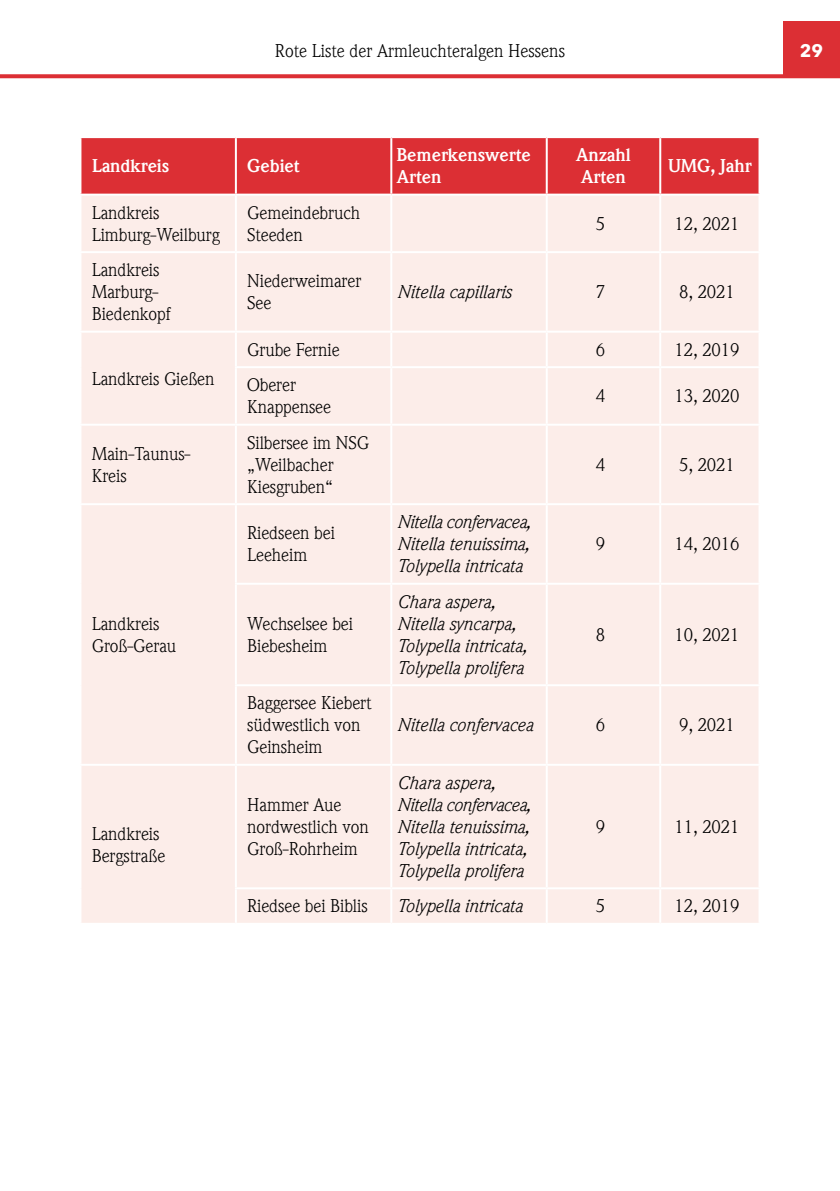
<style>
.page{position:relative;width:840px;height:1191px;background:#fff}
.page>*{position:absolute;margin:0;border:0;box-sizing:border-box;transform-origin:0 0}
.Tabelle_Fließtext_li{font:18px/22px "ITC Weidemann Com";letter-spacing:-.005em;color:#000}
.Tabelle_Fließtext_ze{font:italic 18px/22px "ITC Weidemann Com";letter-spacing:-.005em;color:#000}
.Tabelle_Fließtext_ze-2{font:18px "ITC Weidemann Com";letter-spacing:-.005em;color:#000}
.Tabelle_Fließtext_ze-3{font:700 18px/22px "ITC Weidemann Com";letter-spacing:-.005em;color:#fff}
.Tabelle_Fließtext_li-2{font:700 18px "ITC Weidemann Com";letter-spacing:-.005em;color:#fff}
.t1{font:700 18px "Avenir Next LT Pro";color:#fff}
</style>
<div class="page">
<div style="left:782px;top:22px;width:57px;height:56px;background:#dc2f34"></div>
<svg style="left:1px;top:74px;width:782px;height:4px;background:#de3c41"></svg>
<div style="left:81px;top:138px;width:677px;height:56px;background:#dc2f34"></div>
<div style="left:81px;top:196px;width:677px;height:726px;background:#fcede9"></div>
<hr style="left:391px;top:251px;width:155px;height:2px;background:#fff">
<hr style="left:546px;top:251px;width:114px;height:2px;background:#fff">
<hr style="left:660px;top:251px;width:100px;height:2px;background:#fff">
<hr style="left:236px;top:331px;width:155px;height:2px;background:#fff">
<hr style="left:391px;top:331px;width:155px;height:2px;background:#fff">
<hr style="left:546px;top:331px;width:114px;height:2px;background:#fff">
<hr style="left:660px;top:331px;width:100px;height:2px;background:#fff">
<hr style="left:391px;top:366px;width:155px;height:2px;background:#fff">
<hr style="left:546px;top:366px;width:114px;height:2px;background:#fff">
<hr style="left:660px;top:366px;width:100px;height:2px;background:#fff">
<hr style="left:391px;top:424px;width:155px;height:2px;background:#fff">
<hr style="left:546px;top:424px;width:114px;height:2px;background:#fff">
<hr style="left:660px;top:424px;width:100px;height:2px;background:#fff">
<hr style="left:391px;top:503px;width:155px;height:2px;background:#fff">
<hr style="left:546px;top:503px;width:114px;height:2px;background:#fff">
<hr style="left:660px;top:503px;width:100px;height:2px;background:#fff">
<hr style="left:391px;top:583px;width:155px;height:2px;background:#fff">
<hr style="left:546px;top:583px;width:114px;height:2px;background:#fff">
<hr style="left:660px;top:583px;width:100px;height:2px;background:#fff">
<hr style="left:391px;top:684px;width:155px;height:2px;background:#fff">
<hr style="left:546px;top:684px;width:114px;height:2px;background:#fff">
<hr style="left:660px;top:684px;width:100px;height:2px;background:#fff">
<hr style="left:391px;top:764px;width:155px;height:2px;background:#fff">
<hr style="left:546px;top:764px;width:114px;height:2px;background:#fff">
<hr style="left:660px;top:764px;width:100px;height:2px;background:#fff">
<hr style="left:391px;top:887px;width:155px;height:2px;background:#fff">
<hr style="left:546px;top:887px;width:114px;height:2px;background:#fff">
<hr style="left:660px;top:887px;width:100px;height:2px;background:#fff">
<hr style="left:235px;top:196px;width:2px;height:55px;background:#fff">
<hr style="left:235px;top:253px;width:2px;height:78px;background:#fff">
<hr style="left:235px;top:426px;width:2px;height:77px;background:#fff">
<hr style="left:545px;top:138px;width:2px;height:56px;background:#fff">
<hr style="left:659px;top:138px;width:2px;height:56px;background:#fff">
<hr style="left:390px;top:196px;width:2px;height:55px;background:#fff">
<hr style="left:545px;top:196px;width:2px;height:55px;background:#fff">
<hr style="left:659px;top:196px;width:2px;height:55px;background:#fff">
<hr style="left:390px;top:253px;width:2px;height:78px;background:#fff">
<hr style="left:545px;top:253px;width:2px;height:78px;background:#fff">
<hr style="left:659px;top:253px;width:2px;height:78px;background:#fff">
<hr style="left:390px;top:333px;width:2px;height:33px;background:#fff">
<hr style="left:545px;top:333px;width:2px;height:33px;background:#fff">
<hr style="left:659px;top:333px;width:2px;height:33px;background:#fff">
<hr style="left:390px;top:368px;width:2px;height:56px;background:#fff">
<hr style="left:545px;top:368px;width:2px;height:56px;background:#fff">
<hr style="left:659px;top:368px;width:2px;height:56px;background:#fff">
<hr style="left:390px;top:426px;width:2px;height:77px;background:#fff">
<hr style="left:545px;top:426px;width:2px;height:77px;background:#fff">
<hr style="left:659px;top:426px;width:2px;height:77px;background:#fff">
<hr style="left:390px;top:505px;width:2px;height:78px;background:#fff">
<hr style="left:545px;top:505px;width:2px;height:78px;background:#fff">
<hr style="left:659px;top:505px;width:2px;height:78px;background:#fff">
<hr style="left:390px;top:585px;width:2px;height:99px;background:#fff">
<hr style="left:545px;top:585px;width:2px;height:99px;background:#fff">
<hr style="left:659px;top:585px;width:2px;height:99px;background:#fff">
<hr style="left:390px;top:686px;width:2px;height:78px;background:#fff">
<hr style="left:545px;top:686px;width:2px;height:78px;background:#fff">
<hr style="left:659px;top:686px;width:2px;height:78px;background:#fff">
<hr style="left:390px;top:766px;width:2px;height:121px;background:#fff">
<hr style="left:545px;top:766px;width:2px;height:121px;background:#fff">
<hr style="left:659px;top:766px;width:2px;height:121px;background:#fff">
<hr style="left:390px;top:889px;width:2px;height:33px;background:#fff">
<hr style="left:545px;top:889px;width:2px;height:33px;background:#fff">
<hr style="left:659px;top:889px;width:2px;height:33px;background:#fff">
<hr style="left:235px;top:366px;width:156px;height:2px;background:#fff">
<hr style="left:236px;top:424px;width:155px;height:2px;background:#fff">
<hr style="left:236px;top:503px;width:155px;height:2px;background:#fff">
<hr style="left:235px;top:583px;width:156px;height:2px;background:#fff">
<hr style="left:235px;top:684px;width:156px;height:2px;background:#fff">
<hr style="left:236px;top:764px;width:155px;height:2px;background:#fff">
<hr style="left:235px;top:887px;width:156px;height:2px;background:#fff">
<hr style="left:235px;top:138px;width:2px;height:56px;background:#fff">
<hr style="left:390px;top:138px;width:2px;height:56px;background:#fff">
<hr style="left:79px;top:251px;width:157px;height:2px;background:#fff">
<hr style="left:236px;top:251px;width:155px;height:2px;background:#fff">
<hr style="left:79px;top:331px;width:157px;height:2px;background:#fff">
<hr style="left:235px;top:333px;width:2px;height:33px;background:#fff">
<hr style="left:235px;top:368px;width:2px;height:56px;background:#fff">
<hr style="left:79px;top:424px;width:157px;height:2px;background:#fff">
<hr style="left:79px;top:503px;width:157px;height:2px;background:#fff">
<hr style="left:235px;top:505px;width:2px;height:78px;background:#fff">
<hr style="left:235px;top:585px;width:2px;height:99px;background:#fff">
<hr style="left:235px;top:686px;width:2px;height:78px;background:#fff">
<hr style="left:79px;top:764px;width:157px;height:2px;background:#fff">
<hr style="left:235px;top:766px;width:2px;height:121px;background:#fff">
<hr style="left:235px;top:889px;width:2px;height:33px;background:#fff">
<p class="Tabelle_Fließtext_li" style="left:275px;top:40px;width:291px">Rote Liste der Armleuchteralgen Hessens</p>
<p class="t1" style="left:799px;top:39px;width:25px">29</p>
<p class="Tabelle_Fließtext_li-2" style="left:92px;top:155px;width:79px">Landkreis</p>
<p class="Tabelle_Fließtext_li-2" style="left:247px;top:155px;width:54px">Gebiet</p>
<p class="Tabelle_Fließtext_ze-3" style="left:397px;top:145px;width:135px">Bemerkenswerte<br>Arten</p>
<p class="Tabelle_Fließtext_ze-3" style="left:576px;top:145px;width:56px">Anzahl<br>Arten</p>
<p class="Tabelle_Fließtext_ze-3" style="left:667px;top:156px;width:85px">UMG, Jahr</p>
<p class="Tabelle_Fließtext_li" style="left:92px;top:202px;width:129px">Landkreis<br>Limburg-Weilburg</p>
<p class="Tabelle_Fließtext_li" style="left:247px;top:202px;width:114px">Gemeindebruch<br>Steeden</p>
<p class="Tabelle_Fließtext_ze-2" style="left:595px;top:213px;width:11px">5</p>
<p class="Tabelle_Fließtext_ze-2" style="left:674px;top:213px;width:66px">12, 2021</p>
<p class="Tabelle_Fließtext_li" style="left:92px;top:259px;width:80px">Landkreis<br>Marburg-<br>Biedenkopf</p>
<p class="Tabelle_Fließtext_li" style="left:247px;top:270px;width:116px">Niederweimarer<br>See</p>
<p class="Tabelle_Fließtext_ze" style="left:397px;top:281px;width:116px">Nitella capillaris</p>
<p class="Tabelle_Fließtext_ze-2" style="left:595px;top:281px;width:11px">7</p>
<p class="Tabelle_Fließtext_ze-2" style="left:678px;top:281px;width:57px">8, 2021</p>
<p class="Tabelle_Fließtext_li" style="left:92px;top:368px;width:124px">Landkreis Gießen</p>
<p class="Tabelle_Fließtext_li" style="left:247px;top:339px;width:94px">Grube Fernie</p>
<p class="Tabelle_Fließtext_ze-2" style="left:595px;top:339px;width:11px">6</p>
<p class="Tabelle_Fließtext_ze-2" style="left:674px;top:339px;width:66px">12, 2019</p>
<p class="Tabelle_Fließtext_li" style="left:247px;top:374px;width:85px">Oberer<br>Knappensee</p>
<p class="Tabelle_Fließtext_ze-2" style="left:595px;top:385px;width:11px">4</p>
<p class="Tabelle_Fließtext_ze-2" style="left:674px;top:385px;width:66px">13, 2020</p>
<p class="Tabelle_Fließtext_li" style="left:92px;top:443px;width:100px">Main-Taunus-<br>Kreis</p>
<p class="Tabelle_Fließtext_li" style="left:247px;top:432px;width:123px">Silbersee im NSG „Weilbacher<br>Kiesgruben“</p>
<p class="Tabelle_Fließtext_li" style="left:92px;top:613px;width:86px">Landkreis<br>Groß-Gerau</p>
<p class="Tabelle_Fließtext_li" style="left:247px;top:522px;width:89px">Riedseen bei<br>Leeheim</p>
<p class="Tabelle_Fließtext_ze" style="left:397px;top:511px;width:135px;text-align:justify">Nitella confervacea, Nitella tenuissima, Tolypella intricata</p>
<p class="Tabelle_Fließtext_li" style="left:247px;top:613px;width:107px">Wechselsee bei<br>Biebesheim</p>
<p class="Tabelle_Fließtext_ze" style="left:397px;top:591px;width:131px">Chara aspera,<br>Nitella syncarpa,<br>Tolypella intricata,<br>Tolypella prolifera</p>
<p class="Tabelle_Fließtext_ze-2" style="left:595px;top:454px;width:11px">4</p>
<p class="Tabelle_Fließtext_ze-2" style="left:678px;top:454px;width:57px">5, 2021</p>
<p class="Tabelle_Fließtext_ze-2" style="left:595px;top:533px;width:11px">9</p>
<p class="Tabelle_Fließtext_ze-2" style="left:674px;top:533px;width:66px">14, 2016</p>
<p class="Tabelle_Fließtext_ze-2" style="left:595px;top:624px;width:11px">8</p>
<p class="Tabelle_Fließtext_ze-2" style="left:674px;top:624px;width:66px">10, 2021</p>
<p class="Tabelle_Fließtext_li" style="left:92px;top:823px;width:75px">Landkreis<br>Bergstraße</p>
<p class="Tabelle_Fließtext_li" style="left:247px;top:692px;width:126px">Baggersee Kiebert südwestlich von<br>Geinsheim</p>
<p class="Tabelle_Fließtext_li" style="left:247px;top:794px;width:123px">Hammer Aue nordwestlich von<br>Groß-Rohrheim</p>
<p class="Tabelle_Fließtext_ze" style="left:397px;top:714px;width:137px">Nitella confervacea</p>
<p class="Tabelle_Fließtext_ze-2" style="left:595px;top:714px;width:11px">6</p>
<p class="Tabelle_Fließtext_ze-2" style="left:678px;top:714px;width:57px">9, 2021</p>
<p class="Tabelle_Fließtext_ze" style="left:397px;top:772px;width:135px">Chara aspera,<br>Nitella confervacea,<br>Nitella tenuissima,<br>Tolypella intricata,<br>Tolypella prolifera</p>
<p class="Tabelle_Fließtext_ze-2" style="left:595px;top:816px;width:11px">9</p>
<p class="Tabelle_Fließtext_ze-2" style="left:674px;top:816px;width:66px">11, 2021</p>
<p class="Tabelle_Fließtext_li" style="left:247px;top:895px;width:122px">Riedsee bei Biblis</p>
<p class="Tabelle_Fließtext_ze" style="left:397px;top:895px;width:127px">Tolypella intricata</p>
<p class="Tabelle_Fließtext_ze-2" style="left:595px;top:895px;width:11px">5</p>
<p class="Tabelle_Fließtext_ze-2" style="left:674px;top:895px;width:66px">12, 2019</p>
</div>
